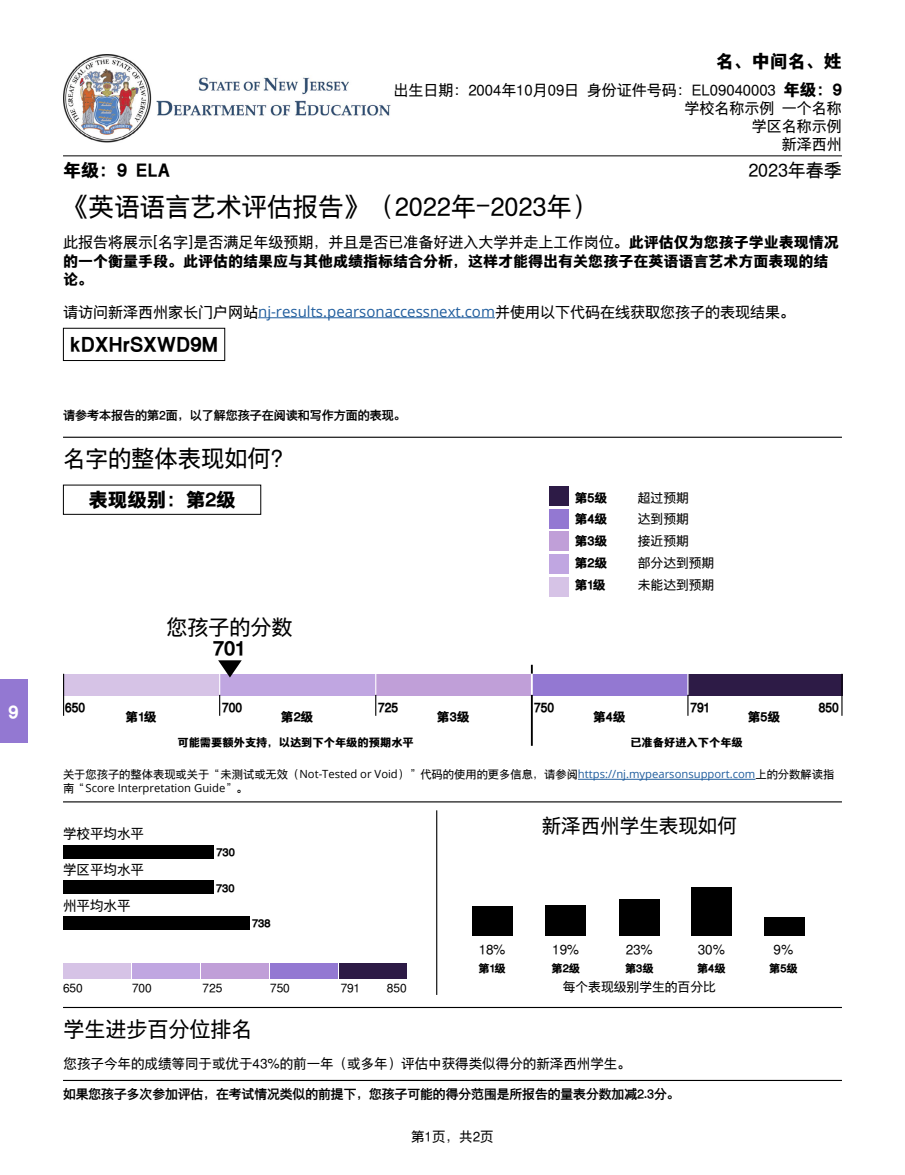
<style>
.page{position:relative;width:905px;height:1175px;background:#fff}
.page>*{position:absolute;margin:0;border:0;box-sizing:border-box;transform-origin:0 0}
.Heading_3_CO{font:25.5px "Tensentype Jia Li Zhong Hei GB18030";color:#000}
.t1{font:23.25px "Tensentype Jia Li Zhong Hei GB18030";color:#000}
.Heading_3_CO-2{font:21px "Tensentype Jia Li Zhong Hei GB18030";color:#000}
.Heading_2_CO{font:20.25px "Tensentype Jia Li Cu Hei GB18030";color:#000}
.t2{font:19.5px "Tensentype Jia Li Zhong Hei GB18030";color:#000}
.t3{font:19.5px "Tensentype Jia Li Cu Hei GB18030";color:#000}
.NOMBRE_APELLIDO_CO{font:18px "Tensentype Jia Li Cu Hei GB18030";color:#000}
.Heading_2_CO-2{font:18px "Tensentype Jia Li Cu Hei GB18030";color:#000}
.Heading_2_CO-3{font:18px "Tensentype Jia Li Zhong Hei GB18030";color:#000}
.t4{font:18px "Tensentype Jia Li Cu Hei GB18030";color:#fff}
.Body_1_CO{font:15px/18.8px "Tensentype Jia Li Cu Hei GB18030";color:#000}
.Body_1_CO-2{font:15px "Tensentype Jia Li Zhong Hei GB18030";color:#000}
.ID_CO{font:15px "Tensentype Jia Li Zhong Hei GB18030";color:#000}
.NOMBRE_DE_LA_ESCUELA{font:15px "Tensentype Jia Li Zhong Hei GB18030";color:#000}
.Body_1_CO-3{font:13.5px "Tensentype Jia Li Zhong Hei GB18030";color:#000}
.t5{font:13.5px "Tensentype Jia Li Cu Hei GB18030";color:#000;scale:.9 1}
.Body_note_CO{font:12.75px "Tensentype Jia Li Da Hei GB18030";color:#000}
.t6{font:12.75px "Tensentype Jia Li Zhong Hei GB18030";color:#000}
.t7{font:12.75px "Tensentype Jia Li Cu Hei GB18030";color:#000}
.Body_1_CO-4{font:12px "Tensentype Jia Li Da Hei GB18030";color:#000}
.t8{font:12px "Tensentype Jia Li Zhong Hei GB18030";color:#000}
.t9{font:11.25px "Tensentype Jia Li Zhong Hei GB18030";color:#000}
.t10{font:11.25px "Tensentype Jia Li Cu Hei GB18030";color:#000}
.t11{font:11.25px "Open Sans";color:#000}
.s1{font-family:"Tensentype Jia Li Cu Hei GB18030";font-size:16.5px}
.s2{font-family:"Noto Sans SC"}
.s3{font-family:"Tensentype Jia Li Zhong Hei GB18030"}
.s4{font-family:"Open Sans";color:#215e9e}
.s5{font-size:22.5px}
.s6{font-family:"Open Sans"}
</style>
<div class="page">
<div style="left:64px;top:674px;width:156px;height:21px;background:#d6c3e6"></div>
<div style="left:220px;top:674px;width:156px;height:21px;background:#c0a6e1"></div>
<div style="left:376px;top:674px;width:156px;height:21px;background:#c09fd8"></div>
<div style="left:532px;top:674px;width:156px;height:21px;background:#9378d2"></div>
<div style="left:688px;top:674px;width:154px;height:21px;background:#2d1b46"></div>
<hr style="left:63px;top:674px;width:1px;height:42px;background:#000">
<hr style="left:531px;top:694px;width:1px;height:52px;background:#000">
<svg style="left:375px;top:674px;width:1px;height:42px"></svg>
<svg style="left:531px;top:664px;width:1px;height:30px"></svg>
<svg style="left:687px;top:674px;width:1px;height:42px"></svg>
<hr style="left:841px;top:674px;width:1px;height:42px;background:#000">
<div style="left:549px;top:486px;width:19px;height:19px;background:#2d1b46"></div>
<div style="left:549px;top:509px;width:19px;height:19px;background:#9378d2"></div>
<div style="left:549px;top:531px;width:19px;height:20px;background:#c09fd8"></div>
<div style="left:549px;top:554px;width:19px;height:19px;background:#c0a6e1"></div>
<div style="left:549px;top:577px;width:19px;height:19px;background:#d6c3e6"></div>
<hr style="left:63px;top:436px;width:779px;height:2px;background:#000">
<hr style="left:63px;top:801px;width:779px;height:1px;background:#000">
<hr style="left:63px;top:1006px;width:779px;height:2px;background:#000">
<hr style="left:63px;top:1079px;width:779px;height:2px;background:#000">
<div style="left:63px;top:964px;width:67px;height:15px;background:#d6c3e6"></div>
<div style="left:132px;top:964px;width:68px;height:15px;background:#c0a6e1"></div>
<div style="left:201px;top:964px;width:67px;height:15px;background:#c09fd8"></div>
<div style="left:270px;top:964px;width:68px;height:15px;background:#9378d2"></div>
<div style="left:339px;top:964px;width:67px;height:15px;background:#2d1b46"></div>
<hr style="left:436px;top:810px;width:1px;height:184px;background:#000">
<hr style="left:578px;top:779px;width:177px;height:1px;background:#215e9e">
<hr style="left:63px;top:155px;width:779px;height:1px;background:#000">
<hr style="left:258px;top:317px;width:237px;height:1px;background:#215e9e">
<div style="left:63px;top:328px;width:162px;height:33px;border:1px solid #000"></div>
<svg style="left:218px;top:660px;width:24px;height:56px"></svg>
<div style="left:472px;top:906px;width:40px;height:29px;background:#000"></div>
<div style="left:545px;top:904px;width:41px;height:31px;background:#000"></div>
<div style="left:619px;top:899px;width:40px;height:36px;background:#000"></div>
<div style="left:691px;top:887px;width:40px;height:48px;background:#000"></div>
<div style="left:764px;top:917px;width:40px;height:18px;background:#000"></div>
<div style="left:63px;top:844px;width:150px;height:14px;background:#000"></div>
<div style="left:63px;top:880px;width:150px;height:13px;background:#000"></div>
<div style="left:63px;top:916px;width:186px;height:13px;background:#000"></div>
<div style="left:0;top:680px;width:27px;height:62px;background:#9378d2"></div>
<img style="left:64px;top:54px;width:327px;height:88px">
<p class="t4" style="left:9px;top:699px;width:11px">9</p>
<p class="NOMBRE_APELLIDO_CO" style="left:716px;top:49px;width:127px">名、中间名、姓</p>
<p class="ID_CO" style="left:393px;top:80px;width:450px">出生日期：2004年10月09日 身份证件号码：EL09040003 <span class="s1">年级：9</span></p>
<p class="NOMBRE_DE_LA_ESCUELA" style="left:684px;top:98px;width:159px">学校名称示例 一个名称</p>
<p class="NOMBRE_DE_LA_ESCUELA" style="left:752px;top:116px;width:91px">学区名称示例</p>
<p class="NOMBRE_DE_LA_ESCUELA" style="left:782px;top:134px;width:61px">新泽西州</p>
<p class="Heading_2_CO-2" style="left:63px;top:158px;width:108px">年级：9 ELA</p>
<p class="Heading_2_CO-3" style="left:748px;top:158px;width:95px">2023年春季</p>
<p class="Heading_3_CO" style="left:63px;top:189px;width:536px">《英语语言艺术评估报告》（2022年<span class="s2">−</span>2023年）</p>
<p class="Body_1_CO" style="left:63px;top:232px;width:777px"><span class="s3">此报告将展示[名字]是否满足年级预期，并且是否已准备好进入大学并走上工作岗位。</span>此评估仅为您孩子学业表现情况的一个衡量手段。此评估的结果应与其他成绩指标结合分析，这样才能得出有关您孩子在英语语言艺术方面表现的结论。</p>
<p class="Body_1_CO-2" style="left:63px;top:302px;width:733px">请访问新泽西州家长门户网站<span class="s4">nj-results.pearsonaccessnext.com</span>并使用以下代码在线获取您孩子的表现结果。</p>
<p class="Heading_2_CO" style="left:70px;top:331px;width:150px">kDXHrSXWD9M</p>
<p class="Body_1_CO-4" style="left:63px;top:407px;width:344px">请参考本报告的第2面，以了解您孩子在阅读和写作方面的表现。</p>
<p class="t1" style="left:63px;top:443px;width:232px"><span class="s5">名字</span>的整体表现如何？</p>
<p class="t3" style="left:88px;top:487px;width:149px">表现级别：第2级</p>
<p class="Heading_3_CO-2" style="left:166px;top:613px;width:127px">您孩子的分数</p>
<p class="Heading_2_CO" style="left:213px;top:634px;width:32px">701</p>
<p class="t7" style="left:574px;top:489px;width:34px">第5级</p>
<p class="t6" style="left:637px;top:489px;width:52px">超过预期</p>
<p class="t7" style="left:574px;top:510px;width:34px">第4级</p>
<p class="t6" style="left:638px;top:510px;width:52px">达到预期</p>
<p class="t7" style="left:574px;top:532px;width:34px">第3级</p>
<p class="t6" style="left:638px;top:532px;width:52px">接近预期</p>
<p class="t7" style="left:574px;top:554px;width:34px">第2级</p>
<p class="t6" style="left:637px;top:554px;width:78px">部分达到预期</p>
<p class="t7" style="left:574px;top:576px;width:32px">第1级</p>
<p class="t6" style="left:638px;top:576px;width:78px">未能达到预期</p>
<p class="t5" style="left:65px;top:698px;width:24px">650</p>
<p class="t5" style="left:222px;top:698px;width:24px">700</p>
<p class="t5" style="left:378px;top:698px;width:24px">725</p>
<p class="t5" style="left:534px;top:698px;width:24px">750</p>
<p class="t5" style="left:690px;top:698px;width:22px">791</p>
<p class="t5" style="left:818px;top:698px;width:24px">850</p>
<p class="t7" style="left:126px;top:708px;width:32px">第1级</p>
<p class="t7" style="left:281px;top:708px;width:34px">第2级</p>
<p class="t7" style="left:437px;top:708px;width:34px">第3级</p>
<p class="t7" style="left:593px;top:708px;width:34px">第4级</p>
<p class="t7" style="left:747px;top:708px;width:34px">第5级</p>
<p class="t10" style="left:177px;top:735px;width:238px">可能需要额外支持，以达到下个年级的预期水平</p>
<p class="t10" style="left:630px;top:735px;width:114px">已准备好进入下个年级</p>
<p class="t9" style="left:63px;top:767px;width:772px">关于您孩子的整体表现或关于“未测试或无效（<span class="s6">Not-Tested or Void</span>）”代码的使用的更多信息，请参阅<span class="s4">https://nj.mypearsonsupport.com</span>上的分数解读指</p>
<p class="t11" style="left:63px;top:780px;width:186px"><span class="s3">南“</span>Score Interpretation Guide<span class="s3">”。</span></p>
<p class="Body_1_CO-3" style="left:63px;top:824px;width:82px">学校平均水平</p>
<p class="Body_1_CO-3" style="left:63px;top:860px;width:82px">学区平均水平</p>
<p class="Body_1_CO-3" style="left:63px;top:896px;width:69px">州平均水平</p>
<p class="t10" style="left:216px;top:845px;width:20px">730</p>
<p class="t10" style="left:216px;top:881px;width:20px">730</p>
<p class="t10" style="left:252px;top:915px;width:20px">738</p>
<p class="t8" style="left:63px;top:980px;width:21px">650</p>
<p class="t8" style="left:132px;top:980px;width:21px">700</p>
<p class="t8" style="left:202px;top:980px;width:21px">725</p>
<p class="t8" style="left:270px;top:980px;width:21px">750</p>
<p class="t8" style="left:340px;top:980px;width:21px">791</p>
<p class="t8" style="left:387px;top:980px;width:21px">850</p>
<h3 class="t2" style="left:542px;top:812px;width:196px">新泽西州学生表现如何</h3>
<p class="Body_1_CO-3" style="left:479px;top:940px;width:28px">18%</p>
<p class="Body_1_CO-3" style="left:552px;top:940px;width:28px">19%</p>
<p class="Body_1_CO-3" style="left:625px;top:940px;width:29px">23%</p>
<p class="Body_1_CO-3" style="left:697px;top:940px;width:29px">30%</p>
<p class="Body_1_CO-3" style="left:773px;top:940px;width:21px">9%</p>
<p class="t10" style="left:478px;top:960px;width:29px">第1级</p>
<p class="t10" style="left:551px;top:960px;width:30px">第2级</p>
<p class="t10" style="left:625px;top:960px;width:30px">第3级</p>
<p class="t10" style="left:697px;top:960px;width:30px">第4级</p>
<p class="t10" style="left:769px;top:960px;width:30px">第5级</p>
<p class="t6" style="left:562px;top:978px;width:154px">每个表现级别学生的百分比</p>
<p class="Heading_3_CO-2" style="left:63px;top:1014px;width:190px">学生进步百分位排名</p>
<p class="Body_1_CO-3" style="left:63px;top:1054px;width:569px">您孩子今年的成绩等同于或优于43%的前一年（或多年）评估中获得类似得分的新泽西州学生。</p>
<p class="Body_note_CO" style="left:63px;top:1085px;width:618px">如果您孩子多次参加评估，在考试情况类似的前提下，您孩子可能的得分范围是所报告的量表分数加减2.3分。</p>
<p class="Body_1_CO-3" style="left:411px;top:1127px;width:84px">第1页，共2页</p>
</div>
